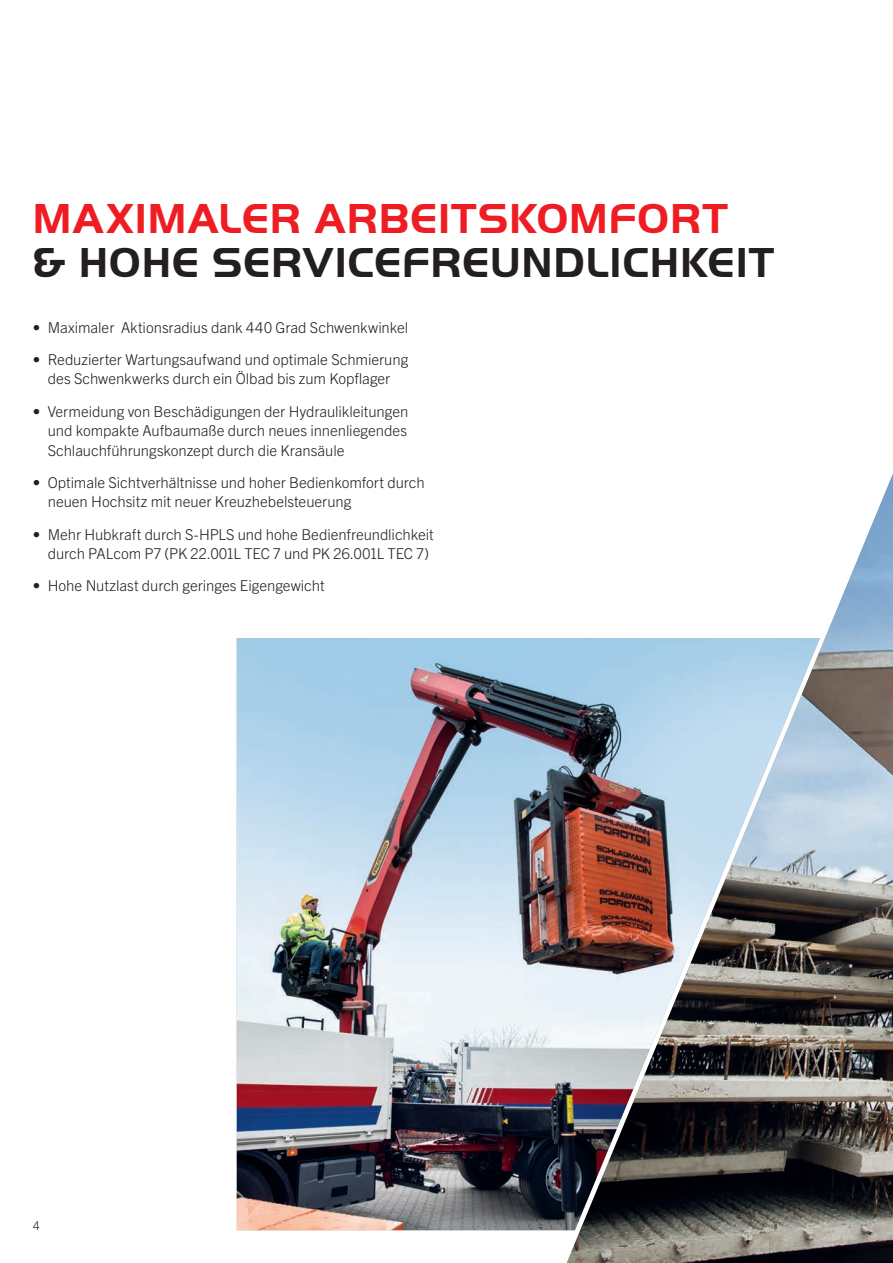
<style>
.page{position:relative;width:893px;height:1263px;background:#fff}
.page>*{position:absolute;margin:0;border:0;box-sizing:border-box;transform-origin:0 0}
.t1{font:700 43.5px "Palfinger Handel Gothic";letter-spacing:.02em;color:#231f20}
.t2{font:700 43.5px "Palfinger Handel Gothic";letter-spacing:.02em;color:#ee1d23}
.t3{font:300 15px/19.5px "Trade Gothic Next LT Pro";letter-spacing:-.005em;color:#231f20}
.t4{font:300 12px "Trade Gothic Next LT Pro";color:#231f20}
</style>
<div class="page">
<img style="left:567px;top:474px;width:326px;height:789px">
<img style="left:237px;top:638px;width:583px;height:592px">
<h1 class="t2" style="left:33px;top:194px;width:696px">MAXIMALER ARBEITSKOMFORT</h1>
<h1 class="t1" style="left:33px;top:238px;width:743px">&amp; HOHE SERVICEFREUNDLICHKEIT</h1>
<p class="t3" style="left:33px;top:316px;width:377px">• Maximaler Aktionsradius dank 440 Grad Schwenkwinkel</p>
<p class="t3" style="left:33px;top:349px;width:377px;text-align:center">• Reduzierter Wartungsaufwand und optimale Schmierung des Schwenkwerks durch ein Ölbad bis zum Kopflager</p>
<p class="t3" style="left:48px;top:400px;width:362px;text-align:justify;text-indent:-15px">• Vermeidung von Beschädigungen der Hydraulikleitungen und kompakte Aufbaumaße durch neues innenliegendes Schlauchführungskonzept durch die Kransäule</p>
<p class="t3" style="left:48px;top:472px;width:378px;text-indent:-15px">• Optimale Sichtverhältnisse und hoher Bedienkomfort durch neuen Hochsitz mit neuer Kreuzhebelsteuerung</p>
<p class="t3" style="left:48px;top:523px;width:388px;text-indent:-15px">• Mehr Hubkraft durch S-HPLS und hohe Bedienfreundlichkeit durch PALcom P7 (PK 22.001L TEC 7 und PK 26.001L TEC 7)</p>
<p class="t3" style="left:33px;top:575px;width:294px">• Hohe Nutzlast durch geringes Eigengewicht</p>
<p class="t4" style="left:33px;top:1217px;width:8px">4</p>
</div>
